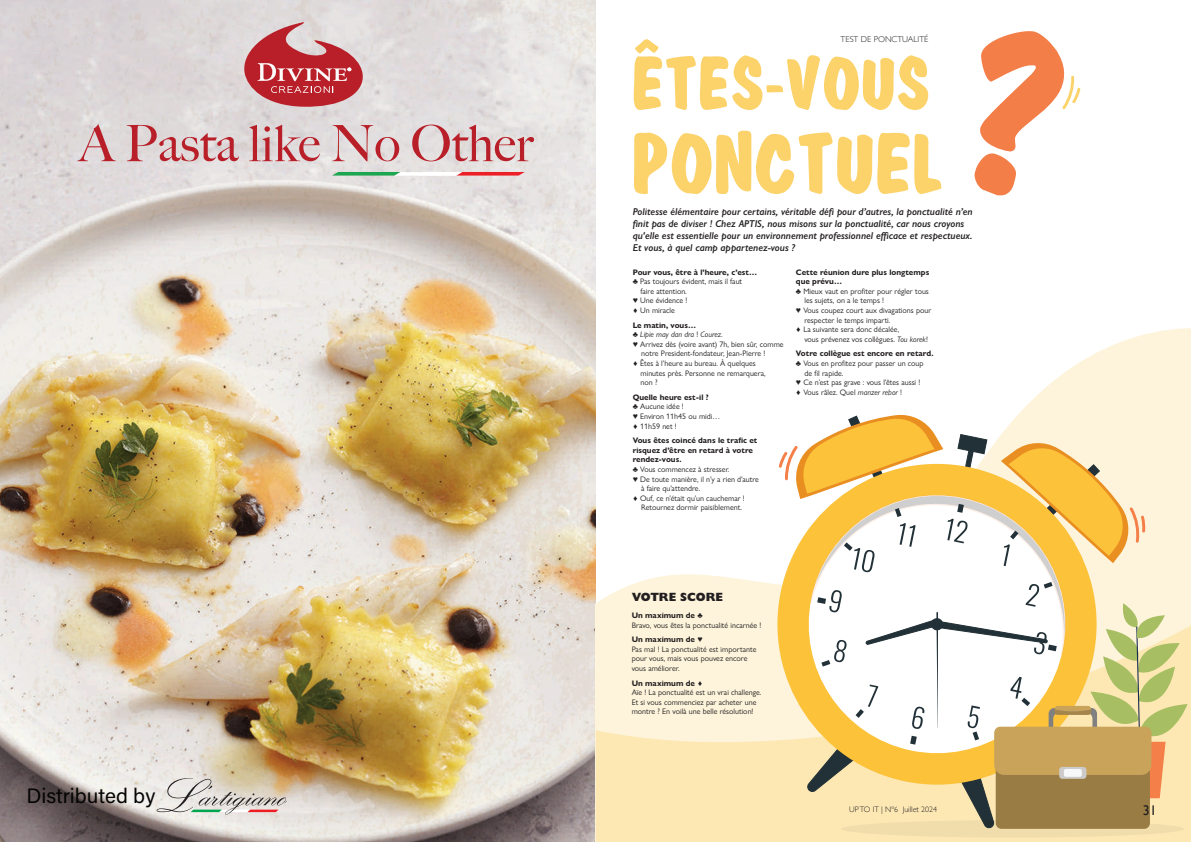
<style>
.page{position:relative;width:1191px;height:842px;background:#fff}
.page>*{position:absolute;margin:0;border:0;box-sizing:border-box;transform-origin:0 0}
.t1{font:700 57px "Market";color:#fcd36a}
.t2{font:700 50px "Market";color:#fcd36a}
.t3{font:20.9px "Acumin Pro";color:#050504}
.t4{font:14px "Gill Sans";color:#231f20}
.t5{font:800 12px "Gill Sans Nova";color:#231f20}
.t6{font:italic 600 10px/12px "Gill Sans Nova";color:#231f20}
.t7{font:300 8.5px "Gill Sans";color:#231f20}
.t8{font:8px/9.6px "Gill Sans Nova";color:#231f20}
.t9{font:700 8px/9.6px "Gill Sans Nova";color:#231f20}
.t10{font:300 8px "Gill Sans";color:#231f20}
.t11{font:italic 8px "Gill Sans Nova";color:#231f20}
.s1{font-style:normal}
.s2{font-style:italic}
.s3{font-weight:700}
</style>
<div class="page">
<img style="left:0;top:0;width:595px;height:842px">
<svg style="left:77px;top:124px;width:39px;height:37px"></svg>
<svg style="left:127px;top:125px;width:112px;height:36px;background:#d4a9ab"></svg>
<svg style="left:249px;top:125px;width:71px;height:36px;background:#d3a4a7"></svg>
<svg style="left:332px;top:125px;width:67px;height:36px;background:#d8b2b5"></svg>
<svg style="left:412px;top:125px;width:122px;height:36px;background:#d6acaf"></svg>
<svg style="left:244px;top:22px;width:119px;height:85px;background:#cb7378"></svg>
<svg style="left:332px;top:172px;width:193px;height:4px"></svg>
<svg style="left:157px;top:778px;width:130px;height:37px;background:#d1c9be"></svg>
<svg style="left:1005px;top:328px;width:186px;height:102px;fill:#fdf4db"></svg>
<svg style="left:596px;top:430px;width:595px;height:412px"></svg>
<svg style="left:763px;top:449px;width:348px;height:350px"></svg>
<svg style="left:797px;top:484px;width:279px;height:281px;background:#fccd5d"></svg>
<svg style="left:810px;top:495px;width:256px;height:84px"></svg>
<svg style="left:1001px;top:440px;width:144px;height:126px;background:#f7d180"></svg>
<svg style="left:778px;top:414px;width:210px;height:158px"></svg>
<div style="left:841px;top:820px;width:343px;height:17px;background:#f1ddab;border-radius:50%"></div>
<svg style="left:806px;top:579px;width:381px;height:251px"></svg>
<svg style="left:635px;top:39px;width:24px;height:15px"></svg>
<svg style="left:1062px;top:75px;width:18px;height:35px"></svg>
<h3 class="t3" style="left:26px;top:781px;width:130px">Distributed by</h3>
<p class="t7" style="left:840px;top:32px;width:89px">TEST DE PONCTUALITÉ</p>
<h2 class="t2" style="left:631px;top:63px;width:300px">ETES-VOUS</h2>
<h1 class="t1" style="left:631px;top:141px;width:313px">PONCTUEL</h1>
<p class="t6" style="left:632px;top:205px;width:341px">Politesse élémentaire pour certains, véritable défi pour d’autres, la ponctualité n’en finit pas de diviser ! Chez APTIS, nous misons sur la ponctualité, car nous croyons qu'elle est essentielle pour un environnement professionnel efficace et respectueux.<br>Et vous, à quel camp appartenez-vous ?</p>
<p class="t9" style="left:632px;top:267px;width:126px">Pour vous, être à l’heure, c’est…</p>
<p class="t8" style="left:632px;top:277px;width:111px">♣ Pas toujours évident, mais il faut</p>
<p class="t8" style="left:640px;top:286px;width:48px">faire attention.</p>
<p class="t8" style="left:632px;top:296px;width:56px">♥ Une évidence !</p>
<p class="t8" style="left:632px;top:305px;width:44px">♦ Un miracle</p>
<p class="t9" style="left:632px;top:320px;width:65px">Le matin, vous…</p>
<p class="t11" style="left:632px;top:330px;width:92px"><span class="s1">♣</span> Lipie may dan dra <span class="s1">!</span> Courez.</p>
<p class="t8" style="left:632px;top:339px;width:152px">♥ Arrivez dès (voire avant) 7h, bien sûr, comme</p>
<p class="t8" style="left:641px;top:349px;width:126px">notre President-fondateur, Jean-Pierre !</p>
<p class="t8" style="left:632px;top:358px;width:125px">♦ Êtes à l’heure au bureau. À quelques</p>
<p class="t8" style="left:640px;top:368px;width:127px">minutes près. Personne ne remarquera,</p>
<p class="t8" style="left:640px;top:378px;width:18px">non ?</p>
<p class="t9" style="left:632px;top:392px;width:78px">Quelle heure est-il ?</p>
<p class="t8" style="left:632px;top:402px;width:89px">♣ Aucune idée !<br>♥ Environ 11h45 ou midi… ♦ 11h59 net !</p>
<p class="t9" style="left:632px;top:436px;width:126px">Vous êtes coincé dans le trafic et risquez d’être en retard à votre rendez-vous.</p>
<p class="t8" style="left:632px;top:464px;width:98px">♣ Vous commencez à stresser.</p>
<p class="t8" style="left:632px;top:474px;width:128px">♥ De toute manière, il n’y a rien d’autre</p>
<p class="t8" style="left:641px;top:484px;width:61px">à faire qu’attendre.</p>
<p class="t8" style="left:632px;top:493px;width:114px">♦ Ouf, ce n’était qu’un cauchemar !</p>
<p class="t8" style="left:641px;top:503px;width:102px">Retournez dormir paisiblement.</p>
<p class="t9" style="left:796px;top:267px;width:135px">Cette réunion dure plus longtemps que prévu…</p>
<p class="t8" style="left:796px;top:286px;width:134px">♣ Mieux vaut en profiter pour régler tous</p>
<p class="t8" style="left:804px;top:296px;width:81px">les sujets, on a le temps !</p>
<p class="t8" style="left:796px;top:305px;width:137px">♥ Vous coupez court aux divagations pour</p>
<p class="t8" style="left:804px;top:315px;width:87px">respecter le temps imparti.</p>
<p class="t8" style="left:796px;top:325px;width:105px">♦ La suivante sera donc décalée,</p>
<p class="t8" style="left:804px;top:334px;width:125px">vous prévenez vos collègues. <span class="s2">Tou korek</span>!</p>
<p class="t9" style="left:796px;top:349px;width:139px">Votre collègue est encore en retard.</p>
<p class="t8" style="left:796px;top:358px;width:129px">♣ Vous en profitez pour passer un coup</p>
<p class="t8" style="left:804px;top:368px;width:40px">de fil rapide.</p>
<p class="t8" style="left:796px;top:378px;width:126px">♥ Ce n’est pas grave : vous l’êtes aussi !</p>
<p class="t8" style="left:796px;top:387px;width:108px">♦ Vous râlez. Quel <span class="s2">manzer rebor</span> !</p>
<h3 class="t5" style="left:631px;top:590px;width:93px">VOTRE SCORE</h3>
<p class="t8" style="left:631px;top:610px;width:131px"><span class="s3">Un maximum de</span> ♣<br>Bravo, vous êtes la ponctualité incarnée !</p>
<p class="t8" style="left:631px;top:635px;width:126px"><span class="s3">Un maximum de</span> ♥<br>Pas mal ! La ponctualité est importante pour vous, mais vous pouvez encore vous améliorer.</p>
<p class="t8" style="left:631px;top:678px;width:131px"><span class="s3">Un maximum de</span> ♦<br>Aïe ! La ponctualité est un vrai challenge.<br>Et si vous commenciez par acheter une montre ? En voilà une belle résolution!</p>
<p class="t10" style="left:849px;top:803px;width:90px">UP TO IT | Nº6 Juillet 2024</p>
<h3 class="t4" style="left:1142px;top:802px;width:15px">31</h3>
<p class="t10" style="left:840px;top:803px;width:107px">UP TO IT | Nº5 Décembre 023</p>
<h3 class="t4" style="left:1147px;top:803px;width:15px">31</h3>
</div>
